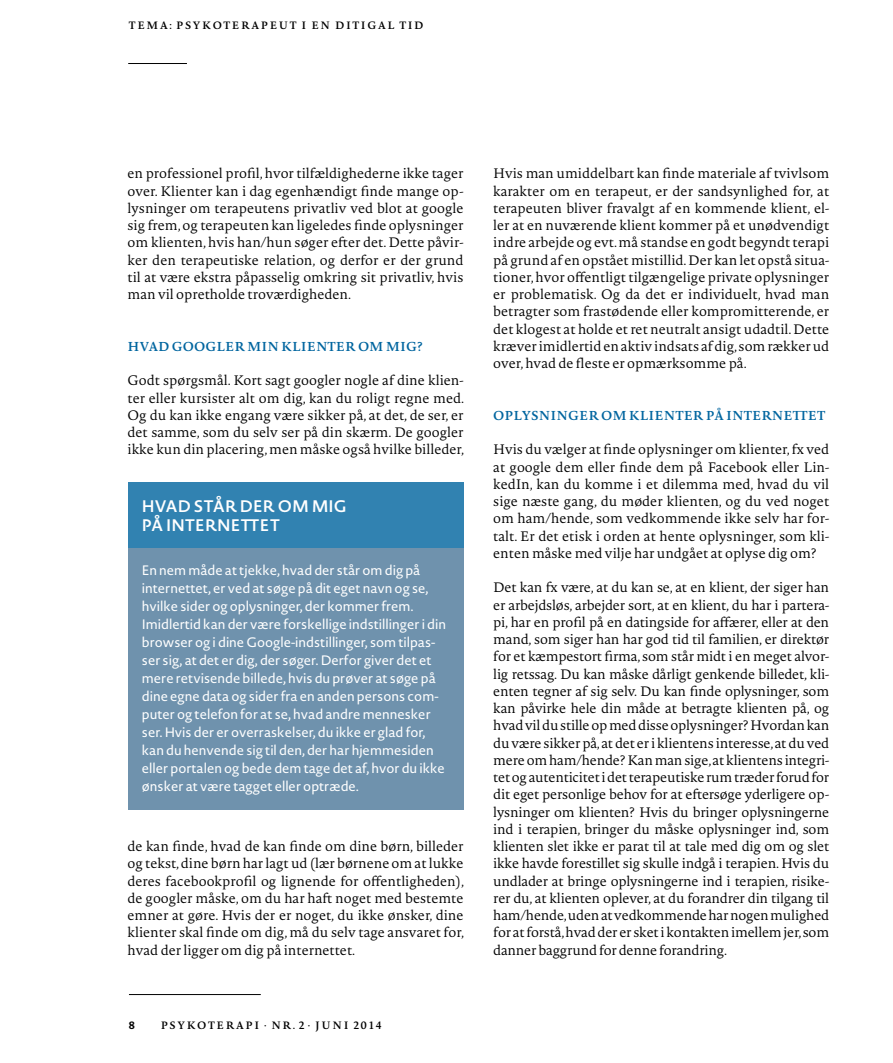
<style>
.page{position:relative;width:893px;height:1063px;background:#fff}
.page>*{position:absolute;margin:0;border:0;box-sizing:border-box;transform-origin:0 0}
.t1{font:600 16.5px/19.8px "Novel Sans Pro";color:#fff}
.t2{font:300 13.5px/17.2px "Novel Pro";color:#000;text-align:justify}
.t3{font:13.5px/18px "Novel Sans Pro";color:#fff}
.t4{font:600 12.75px "Novel Pro";color:#00659f}
.t5{font:600 10.5px "Novel Pro";letter-spacing:.15em;color:#000}
.t6{font:700 10.5px "Novel Sans Pro";color:#000}
</style>
<div class="page">
<hr style="left:128px;top:63px;width:59px;height:1px;background:#000">
<hr style="left:129px;top:994px;width:132px;height:1px;background:#000">
<div style="left:128px;top:548px;width:335px;height:261px;background:#6f92ad"></div>
<div style="left:128px;top:483px;width:335px;height:65px;background:#3182b1"></div>
<p class="t5" style="left:129px;top:18px;width:58px">TEMA: PSYKOTERAPEUT</p>
<p class="t5" style="left:302px;top:18px;width:52px">I EN DITI</p>
<p class="t5" style="left:367px;top:18px;width:58px">GAL TI D</p>
<p class="t2" style="left:128px;top:164px;width:337px">en professionel profil, hvor tilfældighederne ikke tager over. Klienter kan i dag egenhændigt finde mange op&shy;lysninger om terapeutens privatliv ved blot at google sig frem, og terapeuten kan ligeledes finde oplysninger om klienten, hvis han/hun søger efter det. Dette påvir&shy;ker den terapeutiske relation, og derfor er der grund til at være ekstra påpasselig omkring sit privatliv, hvis man vil opretholde troværdigheden.</p>
<p class="t4" style="left:128px;top:337px;width:297px">HVAD GOOGLER MIN KLIENTER OM MIG?</p>
<p class="t2" style="left:128px;top:371px;width:338px">Godt spørgsmål. Kort sagt googler nogle af dine klien&shy;ter eller kursister alt om dig, kan du roligt regne med.<br>Og du kan ikke engang være sikker på, at det, de ser, er det samme, som du selv ser på din skærm. De googler ikke kun din placering, men måske også hvilke billeder,</p>
<p class="t1" style="left:142px;top:496px;width:206px">HVAD STÅR DER OM MIG<br>PÅ INTERNETTET</p>
<p class="t3" style="left:142px;top:561px;width:306px">En nem måde at tjekke, hvad der står om dig på internettet, er ved at søge på dit eget navn og se, hvilke sider og oplysninger, der kommer frem.<br>Imidlertid kan der være forskellige indstillinger i din browser og i dine Google-indstillinger, som tilpas&shy;ser sig, at det er dig, der søger. Derfor giver det et mere retvisende billede, hvis du prøver at søge på dine egne data og sider fra en anden persons com&shy;puter og telefon for at se, hvad andre mennesker ser. Hvis der er overraskelser, du ikke er glad for, kan du henvende sig til den, der har hjemmesiden eller portalen og bede dem tage det af, hvor du ikke ønsker at være tagget eller optræde.</p>
<p class="t2" style="left:128px;top:837px;width:338px">de kan finde, hvad de kan finde om dine børn, billeder og tekst, dine børn har lagt ud (lær børnene om at lukke deres facebookprofil og lignende for offentligheden), de googler måske, om du har haft noget med bestemte emner at gøre. Hvis der er noget, du ikke ønsker, dine klienter skal finde om dig, må du selv tage ansvaret for, hvad der ligger om dig på internettet.</p>
<p class="t6" style="left:129px;top:1018px;width:8px">8</p>
<p class="t5" style="left:161px;top:1017px;width:10px">PSYKOTERAPI</p>
<p class="t5" style="left:264px;top:1017px;width:68px">· NR . 2 · JUNI</p>
<p class="t5" style="left:353px;top:1017px;width:30px">2014</p>
<p class="t2" style="left:493px;top:164px;width:337px">Hvis man umiddelbart kan finde materiale af tvivlsom karakter om en terapeut, er der sandsynlighed for, at terapeuten bliver fravalgt af en kommende klient, el&shy;ler at en nuværende klient kommer på et unødvendigt indre arbejde og evt. må standse en godt begyndt terapi på grund af en opstået mistillid. Der kan let opstå situa&shy;tioner, hvor offentligt tilgængelige private oplysninger er problematisk. Og da det er individuelt, hvad man betragter som frastødende eller kompromitterende, er det klogest at holde et ret neutralt ansigt udadtil. Dette kræver imidlertid en aktiv indsats af dig, som rækker ud over, hvad de fleste er opmærksomme på.</p>
<p class="t4" style="left:493px;top:406px;width:334px">OPLYSNINGER OM KLIENTER PÅ INTERNETTET</p>
<p class="t2" style="left:493px;top:440px;width:337px">Hvis du vælger at finde oplysninger om klienter, fx ved at google dem eller finde dem på Facebook eller Lin&shy;kedIn, kan du komme i et dilemma med, hvad du vil sige næste gang, du møder klienten, og du ved noget om ham/hende, som vedkommende ikke selv har for&shy;talt. Er det etisk i orden at hente oplysninger, som kli&shy;enten måske med vilje har undgået at oplyse dig om?</p>
<p class="t2" style="left:493px;top:578px;width:337px">Det kan fx være, at du kan se, at en klient, der siger han er arbejdsløs, arbejder sort, at en klient, du har i partera&shy;pi, har en profil på en datingside for affærer, eller at den mand, som siger han har god tid til familien, er direktør for et kæmpestort firma, som står midt i en meget alvor&shy;lig retssag. Du kan måske dårligt genkende billedet, kli&shy;enten tegner af sig selv. Du kan finde oplysninger, som kan påvirke hele din måde at betragte klienten på, og hvad vil du stille op med disse oplysninger? Hvordan kan du være sikker på, at det er i klientens interesse, at du ved mere om ham/hende? Kan man sige, at klientens integri&shy;tet og autenticitet i det terapeutiske rum træder forud for dit eget personlige behov for at eftersøge yderligere op&shy;lysninger om klienten? Hvis du bringer oplysningerne ind i terapien, bringer du måske oplysninger ind, som klienten slet ikke er parat til at tale med dig om og slet ikke havde forestillet sig skulle indgå i terapien. Hvis du undlader at bringe oplysningerne ind i terapien, risike&shy;rer du, at klienten oplever, at du forandrer din tilgang til ham/hende, uden at vedkommende har nogen mulighed for at forstå, hvad der er sket i kontakten imellem jer, som danner baggrund for denne forandring.</p>
</div>
